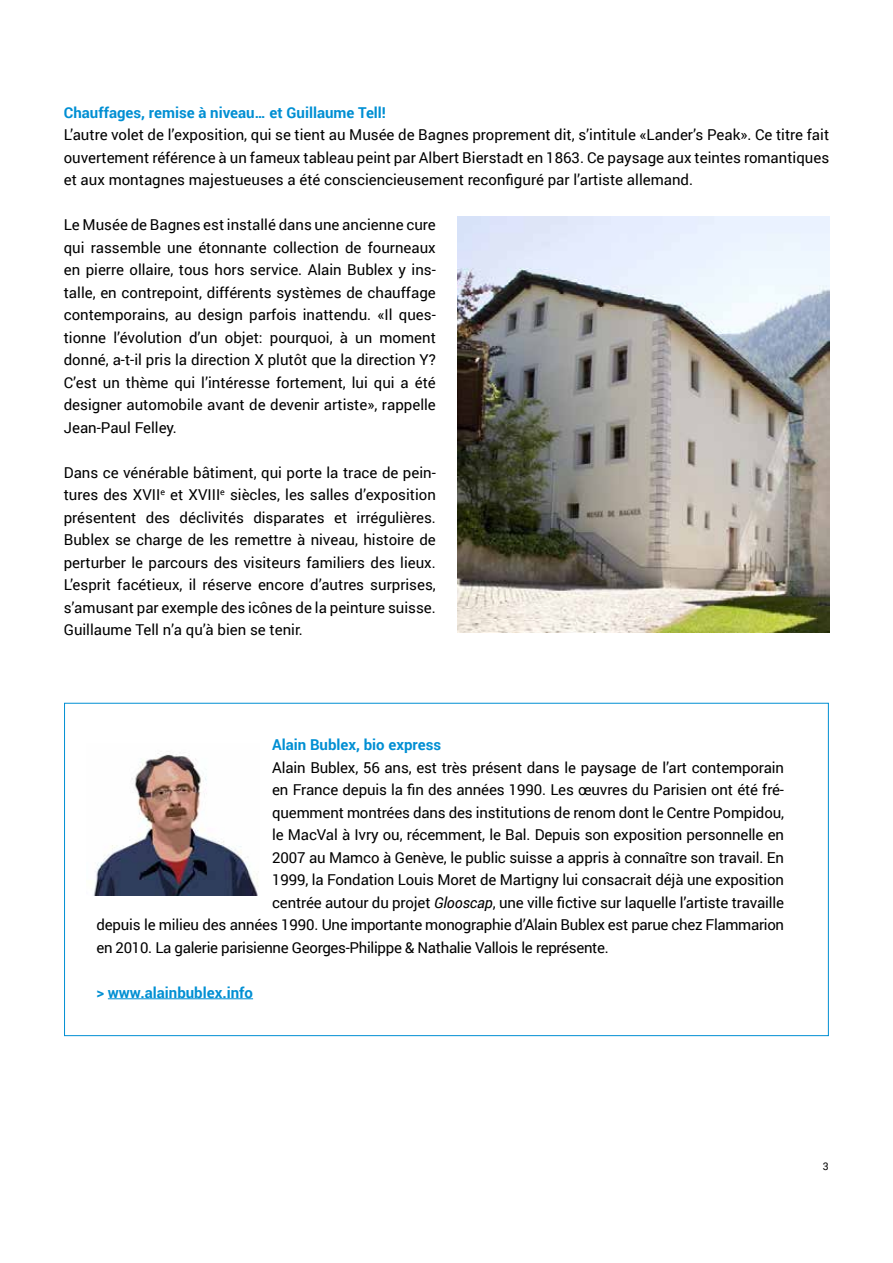
<style>
.page{position:relative;width:893px;height:1263px;background:#fff}
.page>*{position:absolute;margin:0;border:0;box-sizing:border-box;transform-origin:0 0}
.t1{font:15px/22.5px "Roboto";letter-spacing:-.01em;color:#000;text-align:justify}
.t2{font:700 15px "Roboto";color:#008fd3}
.t3{font:10.5px "Roboto";color:#000}
.s1{font-style:italic}
</style>
<div class="page">
<hr style="left:108px;top:998px;width:145px;height:1px;background:#008fd3">
<img style="left:93px;top:753px;width:166px;height:143px">
<img style="left:457px;top:217px;width:372px;height:415px">
<p class="t2" style="left:64px;top:102px;width:324px">Chauffages, remise à niveau… et Guillaume Tell!</p>
<p class="t1" style="left:64px;top:123px;width:767px">L’autre volet de l’exposition, qui se tient au Musée de Bagnes proprement dit, s’intitule «Lander’s Peak». Ce titre fait ouvertement référence à un fameux tableau peint par Albert Bierstadt en 1863. Ce paysage aux teintes romantiques et aux montagnes majestueuses a été consciencieusement reconfiguré par l’artiste allemand.</p>
<p class="t1" style="left:64px;top:213px;width:374px">Le Musée de Bagnes est installé dans une ancienne cure qui rassemble une étonnante collection de fourneaux en pierre ollaire, tous hors service. Alain Bublex y ins&shy;talle, en contrepoint, différents systèmes de chauffage contemporains, au design parfois inattendu. «Il ques&shy;tionne l’évolution d’un objet: pourquoi, à un moment donné, a-t-il pris la direction X plutôt que la direction Y?<br>C’est un thème qui l’intéresse fortement, lui qui a été designer automobile avant de devenir artiste», rappelle Jean-Paul Felley.</p>
<p class="t1" style="left:64px;top:461px;width:374px">Dans ce vénérable bâtiment, qui porte la trace de pein&shy;tures des XVII<sup>e</sup> et XVIII<sup>e</sup> siècles, les salles d’exposition présentent des déclivités disparates et irrégulières.<br>Bublex se charge de les remettre à niveau, histoire de perturber le parcours des visiteurs familiers des lieux.<br>L’esprit facétieux, il réserve encore d’autres surprises, s’amusant par exemple des icônes de la peinture suisse.<br>Guillaume Tell n’a qu’à bien se tenir.</p>
<p class="t2" style="left:272px;top:734px;width:171px">Alain Bublex, bio express</p>
<p class="t1" style="left:272px;top:755px;width:513px">Alain Bublex, 56 ans, est très présent dans le paysage de l’art contemporain</p>
<p class="t1" style="left:272px;top:778px;width:513px">en France depuis la fin des années 1990. Les œuvres du Parisien ont été fré-</p>
<p class="t1" style="left:272px;top:800px;width:513px">quemment montrées dans des institutions de renom dont le Centre Pompidou,</p>
<p class="t1" style="left:272px;top:823px;width:513px">le MacVal à Ivry ou, récemment, le Bal. Depuis son exposition personnelle en</p>
<p class="t1" style="left:272px;top:845px;width:513px">2007 au Mamco à Genève, le public suisse a appris à connaître son travail. En</p>
<p class="t1" style="left:272px;top:868px;width:513px">1999, la Fondation Louis Moret de Martigny lui consacrait déjà une exposition</p>
<p class="t1" style="left:272px;top:890px;width:513px">centrée autour du projet <span class="s1">Glooscap</span>, une ville fictive sur laquelle l’artiste travaille</p>
<p class="t1" style="left:96px;top:913px;width:689px">depuis le milieu des années 1990. Une importante monographie d’Alain Bublex est parue chez Flammarion</p>
<p class="t1" style="left:96px;top:935px;width:514px">en 2010. La galerie parisienne Georges-Philippe &amp; Nathalie Vallois le représente.</p>
<p class="t2" style="left:96px;top:982px;width:158px">&gt; www.alainbublex.info</p>
<p class="t3" style="left:823px;top:1158px;width:7px">3</p>
</div>
